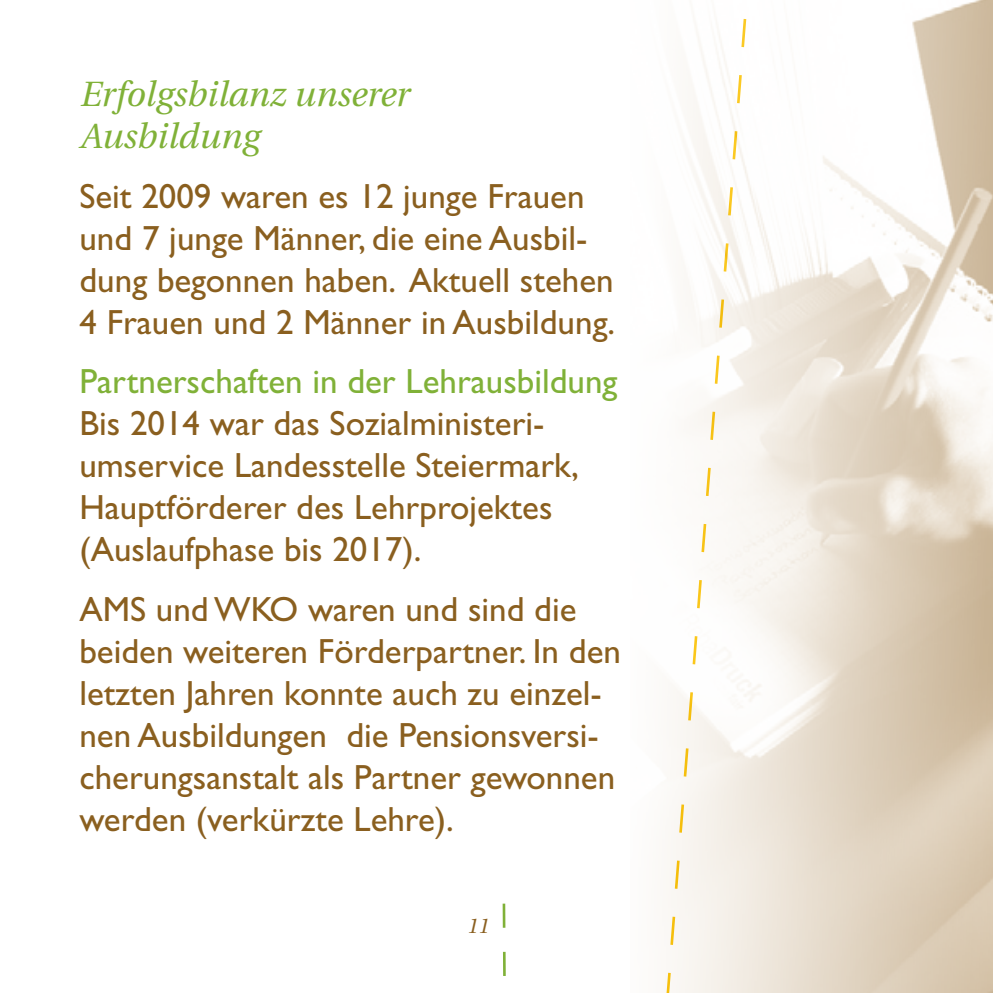
<style>
.page{position:relative;width:993px;height:993px;background:#fff}
.page>*{position:absolute;margin:0;border:0;box-sizing:border-box;transform-origin:0 0}
.t1{font:35px/42px "Gill Sans";color:#8a5f1f}
.t2{font:35px "Gill Sans";color:#80b138}
.t3{font:italic 35px/42px "Utopia";color:#80b138}
.t4{font:italic 21px "Utopia";color:#8a5f1f}
</style>
<div class="page">
<svg style="left:502px;top:903px;width:4px;height:73px"></svg>
<img style="left:666px;top:0;width:326px;height:992px">
<p class="t3" style="left:79px;top:74px;width:331px">Erfolgsbilanz unserer<br>Ausbildung</p>
<p class="t1" style="left:79px;top:174px;width:537px">Seit 2009 waren es 12 junge Frauen und 7 junge Männer, die eine Ausbil&shy;dung begonnen haben. Aktuell stehen 4 Frauen und 2 Männer in Ausbildung.</p>
<p class="t2" style="left:79px;top:361px;width:539px">Partnerschaften in der Lehrausbildung</p>
<p class="t1" style="left:79px;top:402px;width:500px">Bis 2014 war das Sozialministeri&shy;umservice Landesstelle Steiermark, Hauptförderer des Lehrprojektes (Auslaufphase bis 2017).</p>
<p class="t1" style="left:79px;top:587px;width:543px">AMS und WKO waren und sind die beiden weiteren Förderpartner. In den letzten Jahren konnte auch zu einzel&shy;nen Ausbildungen die Pensionsversi&shy;cherungsanstalt als Partner gewonnen werden (verkürzte Lehre).</p>
<p class="t4" style="left:466px;top:914px;width:24px">11</p>
</div>
